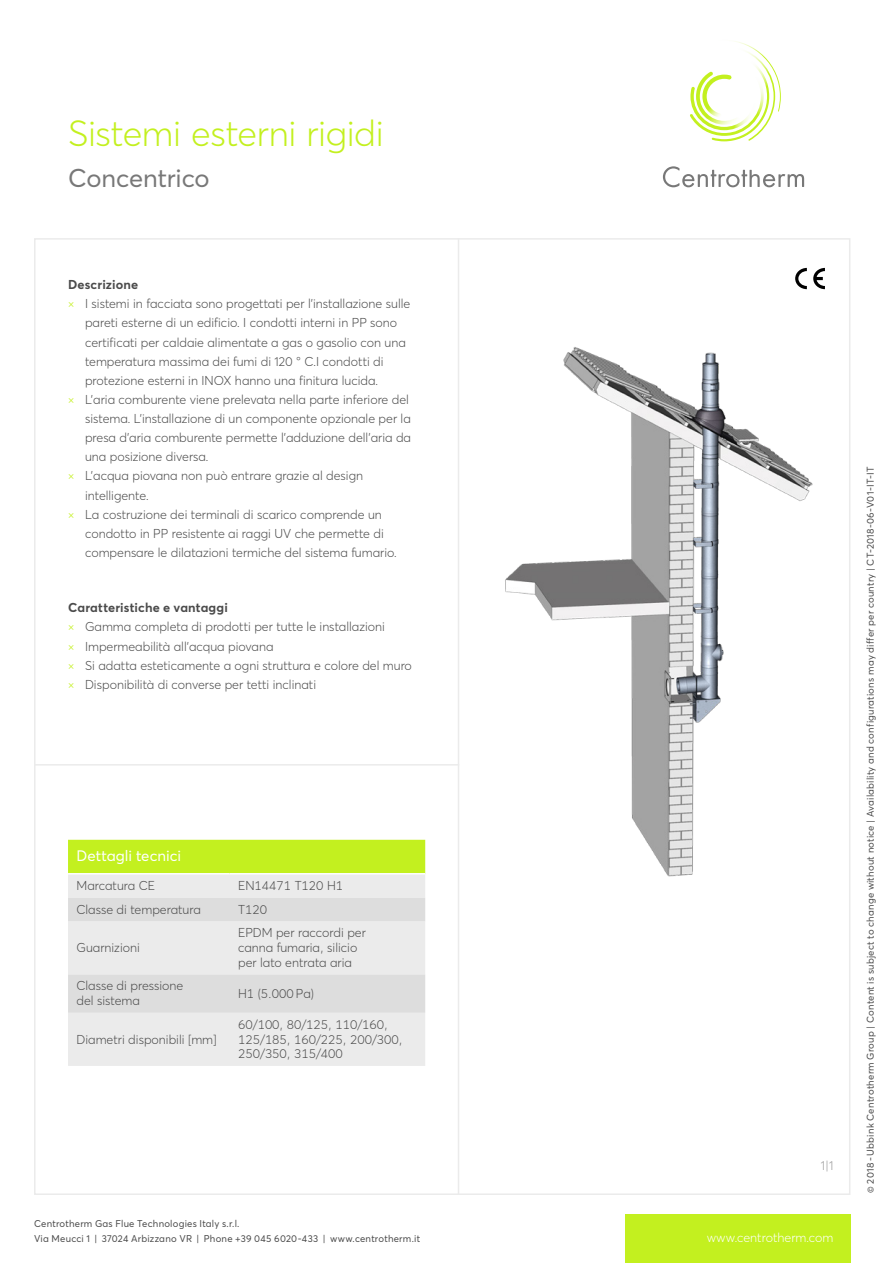
<style>
.page{position:relative;width:893px;height:1263px;background:#fff}
.page>*{position:absolute;margin:0;border:0;box-sizing:border-box;transform-origin:0 0}
.t1{font:300 36px "Averta PE";letter-spacing:-.01em;color:#c3f01f}
.t2{font:25.5px "Averta PE";letter-spacing:-.005em;color:#787878}
.t3{font:15px "Averta PE";color:#fff}
.t4{font:300 12.75px/14.9px "Averta PE";color:#4b4b4b}
.t5{font:300 12.75px "Averta PE";color:#fff}
.t6{font:700 12.75px "Averta PE";letter-spacing:.01em;color:#4b4b4b}
.t7{font:300 12.75px "Averta PE";color:#9a9a9a}
.t8{font:9.75px/14.9px "Averta PE";letter-spacing:.025em;color:#4b4b4b}
.s1{color:#c3f01f}
.s2{font-weight:700}
</style>
<div class="page">
<div style="left:625px;top:1214px;width:225px;height:49px;background:#c3f01f"></div>
<svg style="left:690px;top:41px;width:91px;height:100px"></svg>
<svg style="left:663px;top:166px;width:141px;height:21px"></svg>
<hr style="left:458px;top:238px;width:1px;height:957px;background:#ebebeb">
<div style="left:68px;top:840px;width:357px;height:33px;background:#c3f01f"></div>
<div style="left:68px;top:874px;width:357px;height:192px;background:#ebebeb"></div>
<svg style="left:68px;top:898px;width:357px;height:115px;background:#e3e3e3"></svg>
<svg style="left:795px;top:268px;width:30px;height:21px"></svg>
<img style="left:505px;top:339px;width:345px;height:542px">
<hr style="left:34px;top:764px;width:425px;height:1px;background:#ebebeb">
<h1 class="t1" style="left:68px;top:108px;width:317px">Sistemi esterni rigidi</h1>
<h2 class="t2" style="left:68px;top:161px;width:143px">Concentrico</h2>
<p class="t6" style="left:68px;top:276px;width:72px">Descrizione</p>
<p class="t4" style="left:68px;top:296px;width:344px"><span class="s1">×</span> I sistemi in facciata sono progettati per l'installazione sulle</p>
<p class="t4" style="left:85px;top:315px;width:314px">pareti esterne di un edificio. I condotti interni in PP sono</p>
<p class="t4" style="left:85px;top:334px;width:322px">certificati per caldaie alimentate a gas o gasolio con una</p>
<p class="t4" style="left:85px;top:353px;width:300px">temperatura massima dei fumi di 120 ° C.I condotti di</p>
<p class="t4" style="left:85px;top:372px;width:295px">protezione esterni in INOX hanno una finitura lucida.</p>
<p class="t4" style="left:68px;top:391px;width:342px"><span class="s1">×</span> L'aria comburente viene prelevata nella parte inferiore del</p>
<p class="t4" style="left:85px;top:411px;width:327px">sistema. L'installazione di un componente opzionale per la</p>
<p class="t4" style="left:85px;top:430px;width:328px">presa d'aria comburente permette l'adduzione dell'aria da</p>
<p class="t4" style="left:85px;top:449px;width:125px">una posizione diversa.</p>
<p class="t4" style="left:68px;top:468px;width:297px"><span class="s1">×</span> L'acqua piovana non può entrare grazie al design</p>
<p class="t4" style="left:85px;top:487px;width:65px">intelligente.</p>
<p class="t4" style="left:68px;top:506px;width:315px"><span class="s1">×</span> La costruzione dei terminali di scarico comprende un</p>
<p class="t4" style="left:85px;top:525px;width:300px">condotto in PP resistente ai raggi UV che permette di</p>
<p class="t4" style="left:85px;top:544px;width:313px">compensare le dilatazioni termiche del sistema fumario.</p>
<p class="t4" style="left:68px;top:598px;width:345px;line-height:19.2px"><span class="s2">Caratteristiche e vantaggi<br></span><span class="s1">×</span> Gamma completa di prodotti per tutte le installazioni<br><span class="s1">×</span> Impermeabilità all'acqua piovana<br><span class="s1">×</span> Si adatta esteticamente a ogni struttura e colore del muro <span class="s1">×</span> Disponibilità di converse per tetti inclinati</p>
<p class="t3" style="left:77px;top:845px;width:106px">Dettagli tecnici</p>
<p class="t4" style="left:77px;top:878px;width:80px">Marcatura CE</p>
<p class="t4" style="left:238px;top:878px;width:107px">EN14471 T120 H1</p>
<p class="t4" style="left:77px;top:901px;width:126px">Classe di temperatura</p>
<p class="t4" style="left:238px;top:901px;width:30px">T120</p>
<p class="t4" style="left:77px;top:940px;width:65px">Guarnizioni</p>
<p class="t4" style="left:238px;top:925px;width:129px">EPDM per raccordi per canna fumaria, silicio per lato entrata aria</p>
<p class="t4" style="left:77px;top:978px;width:108px">Classe di pressione del sistema</p>
<p class="t4" style="left:238px;top:985px;width:77px">H1 (5.000 Pa)</p>
<p class="t4" style="left:77px;top:1031px;width:142px">Diametri disponibili [mm]</p>
<p class="t4" style="left:238px;top:1016px;width:166px">60/100, 80/125, 110/160,<br>125/185, 160/225, 200/300,<br>250/350, 315/400</p>
<p class="t8" style="left:34px;top:1215px;width:388px">Centrotherm Gas Flue Technologies Italy s.r.l.<br>Via Meucci 1 | 37024 Arbizzano VR | Phone +39 045 6020-433 | www.centrotherm.it</p>
<p class="t7" style="left:821px;top:1157px;width:14px">1 | 1</p>
<p class="t5" style="left:707px;top:1228px;width:128px">www.centrotherm.com</p>
<p class="t8" style="left:863px;top:1193px;width:727px;rotate:-90deg">© 2018 - Ubbink Centrotherm Group | Content is subject to change without notice | Availability and configurations may differ per country | CT-2018-06-V01-IT-IT</p>
</div>
